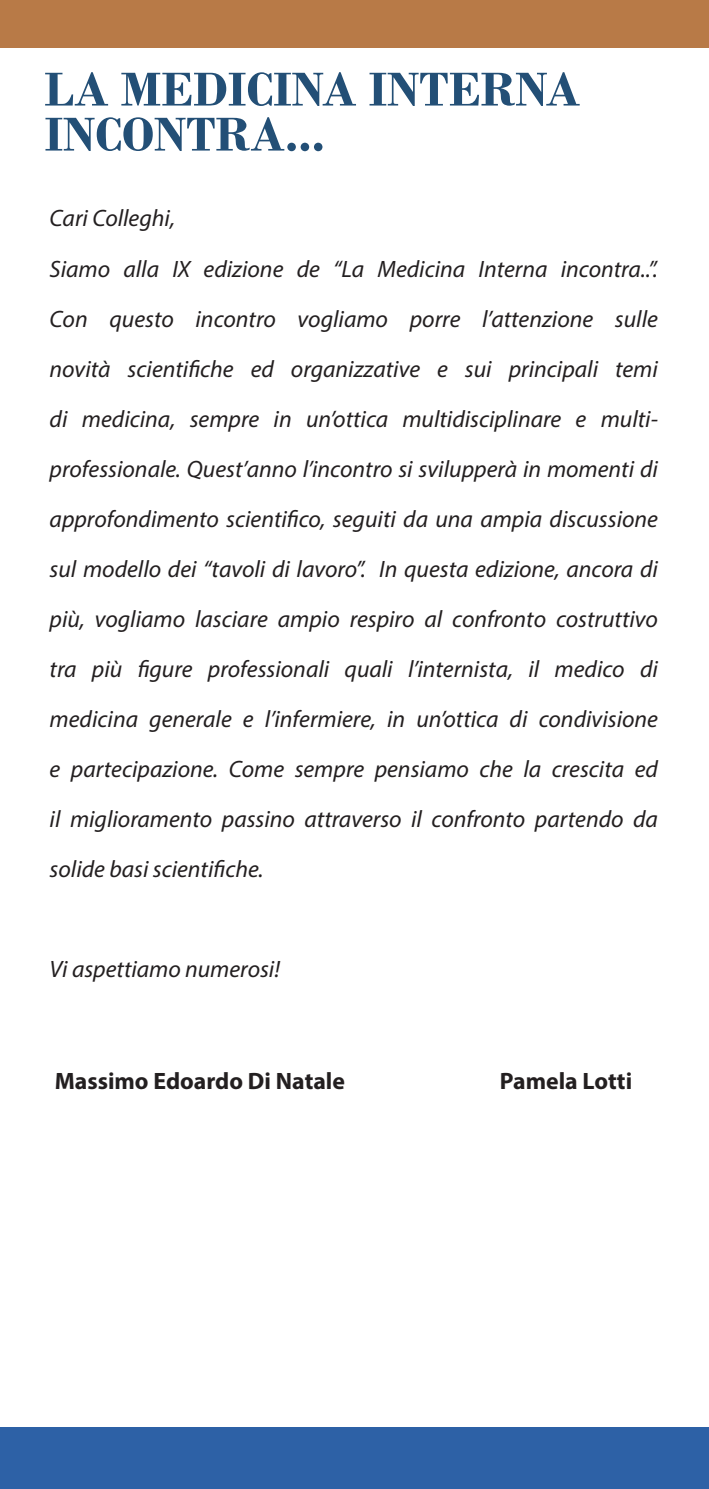
<style>
.page{position:relative;width:709px;height:1489px;background:#fff}
.page>*{position:absolute;margin:0;border:0;box-sizing:border-box;transform-origin:0 0}
.t1{font:700 50px/45px "Bodoni";letter-spacing:-.005em;color:#234f76}
.t2{font:italic 23.75px/50px "Myriad Pro";color:#231f20;text-align:justify}
.t3{font:700 23.75px "Myriad Pro";color:#231f20}
</style>
<div class="page">
<div style="left:0;top:0;width:709px;height:47px;background:#b87a47"></div>
<div style="left:0;top:1427px;width:709px;height:61px;background:#2d61a6"></div>
<p class="t1" style="left:44px;top:66px;width:537px">LA MEDICINA INTERNA<br>INCONTRA...</p>
<p class="t2" style="left:50px;top:193px;width:127px">Cari Colleghi,</p>
<p class="t2" style="left:50px;top:243px;width:610px">Siamo alla IX edizione de “La Medicina Interna incontra..”.<br>Con questo incontro vogliamo porre l’attenzione sulle novità scientifiche ed organizzative e sui principali temi di medicina, sempre in un’ottica multidisciplinare e multi&shy;professionale. Quest’anno l’incontro si svilupperà in momenti di approfondimento scientifico, seguiti da una ampia discussione sul modello dei “tavoli di lavoro”. In questa edizione, ancora di più, vogliamo lasciare ampio respiro al confronto costruttivo tra più figure professionali quali l’internista, il medico di medicina generale e l’infermiere, in un’ottica di condivisione e partecipazione. Come sempre pensiamo che la crescita ed il miglioramento passino attraverso il confronto partendo da solide basi scientifiche.</p>
<p class="t2" style="left:50px;top:943px;width:232px">Vi aspettiamo numerosi!</p>
<p class="t3" style="left:55px;top:1065px;width:292px">Massimo Edoardo Di Natale</p>
<p class="t3" style="left:500px;top:1065px;width:134px">Pamela Lotti</p>
</div>
